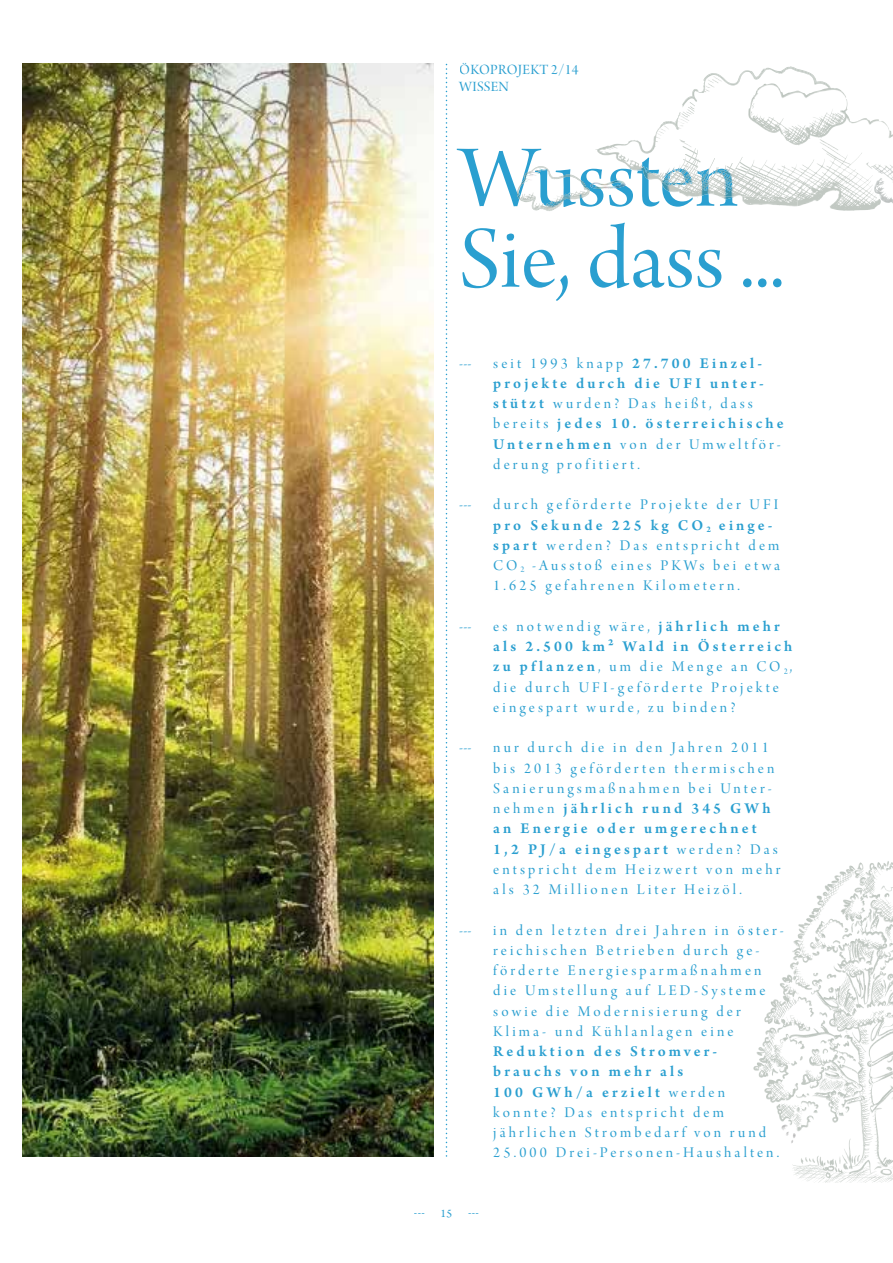
<style>
.page{position:relative;width:893px;height:1263px;background:#fff}
.page>*{position:absolute;margin:0;border:0;box-sizing:border-box;transform-origin:0 0}
.t1{font:93px/81px "Arno Pro Display";color:#2a9fd0}
.t2{font:15.75px/20.2px "Arno Pro Display";letter-spacing:.2em;color:#2a9fd0}
.t3{font:600 15.75px/20.2px "Arno Pro";letter-spacing:.2em;color:#2a9fd0}
.t4{font:15px/16.5px "Arno Pro Display";letter-spacing:.02em;color:#2a9fd0}
.t5{font:12px "Arno Pro";color:#2a9fd0}
.s1{font-family:"Arno Pro";font-weight:600}
.s2{font-family:"Arno Pro Display";font-weight:400}
</style>
<div class="page">
<svg style="left:659px;top:66px;width:172px;height:64px"></svg>
<svg style="left:532px;top:207px;width:26px;height:4px"></svg>
<svg style="left:446px;top:64px;width:1px;height:1093px"></svg>
<img style="left:23px;top:64px;width:411px;height:1093px">
<svg style="left:671px;top:146px;width:139px;height:54px"></svg>
<svg style="left:524px;top:166px;width:53px;height:13px"></svg>
<svg style="left:753px;top:861px;width:140px;height:322px"></svg>
<img style="left:870px;top:168px;width:23px;height:13px">
<img style="left:797px;top:168px;width:56px;height:14px">
<img style="left:661px;top:182px;width:52px;height:15px">
<img style="left:537px;top:168px;width:110px;height:3px">
<img style="left:518px;top:191px;width:155px;height:7px">
<img style="left:664px;top:116px;width:25px;height:8px">
<img style="left:748px;top:67px;width:73px;height:77px">
<img style="left:851px;top:118px;width:42px;height:20px">
<img style="left:706px;top:72px;width:38px;height:10px">
<p class="t4" style="left:459px;top:62px;width:121px">ÖKOPROJEKT 2/14<br>WISSEN</p>
<h1 class="t1" style="left:459px;top:144px;width:327px">Wussten<br>Sie, dass ...</h1>
<p class="t2" style="left:459px;top:354px;width:14px">---</p>
<p class="t2" style="left:493px;top:354px;width:270px">seit 1993 knapp <span class="s1">27.700 Einzel-</span></p>
<p class="t3" style="left:493px;top:374px;width:272px">projekte durch die UFI unter-</p>
<p class="t2" style="left:493px;top:394px;width:261px"><span class="s1">stützt</span> wurden? Das heißt, dass</p>
<p class="t3" style="left:493px;top:414px;width:292px"><span class="s2">bereits</span> jedes 10. österreichische</p>
<p class="t2" style="left:493px;top:435px;width:289px"><span class="s1">Unternehmen</span> von der Umweltför&shy;derung profitiert.</p>
<p class="t2" style="left:459px;top:496px;width:14px">---</p>
<p class="t2" style="left:493px;top:496px;width:287px">durch geförderte Projekte der UFI</p>
<p class="t3" style="left:493px;top:515px;width:281px">pro Sekunde 225 kg CO <sub>2</sub> einge-</p>
<p class="t2" style="left:493px;top:536px;width:288px;text-align:justify"><span class="s1">spart</span> werden? Das entspricht dem CO <sub>2</sub> -Ausstoß eines PKWs bei etwa 1.625 gefahrenen Kilometern.</p>
<p class="t2" style="left:459px;top:617px;width:14px">---</p>
<p class="t2" style="left:493px;top:617px;width:288px">es notwendig wäre, <span class="s1">jährlich mehr</span></p>
<p class="t3" style="left:493px;top:637px;width:301px">als 2.500 km2 Wald in Österreich</p>
<p class="t2" style="left:493px;top:658px;width:300px"><span class="s1">zu pflanzen</span>, um die Menge an CO <sub>2</sub>, die durch UFI-geförderte Projekte eingespart wurde, zu binden?</p>
<p class="t2" style="left:459px;top:739px;width:14px">---</p>
<p class="t2" style="left:493px;top:739px;width:283px">nur durch die in den Jahren 2011 bis 2013 geförderten thermischen<br>Sanierungsmaßnahmen bei Unter-</p>
<p class="t3" style="left:493px;top:799px;width:286px"><span class="s2">nehmen</span> jährlich rund 345 GWh an Energie oder umgerechnet<br>1,2 PJ/a eingespart <span class="s2">werden? Das</span></p>
<p class="t2" style="left:493px;top:860px;width:289px">entspricht dem Heizwert von mehr als 32 Millionen Liter Heizöl.</p>
<p class="t2" style="left:459px;top:921px;width:14px">---</p>
<p class="t2" style="left:493px;top:921px;width:292px">in den letzten drei Jahren in öster&shy;reichischen Betrieben durch ge&shy;förderte Energiesparmaßnahmen die Umstellung auf LED-Systeme sowie die Modernisierung der<br>Klima- und Kühlanlagen eine</p>
<p class="t3" style="left:493px;top:1042px;width:233px">Reduktion des Stromver&shy;brauchs von mehr als<br>100 GWh/a erzielt <span class="s2">werden</span></p>
<p class="t2" style="left:493px;top:1103px;width:288px">konnte? Das entspricht dem jährlichen Strombedarf von rund<br>25.000 Drei-Personen-Haushalten.</p>
<p class="t5" style="left:414px;top:1206px;width:12px">---</p>
<p class="t5" style="left:441px;top:1206px;width:13px">15</p>
<p class="t5" style="left:468px;top:1206px;width:12px">---</p>
</div>
